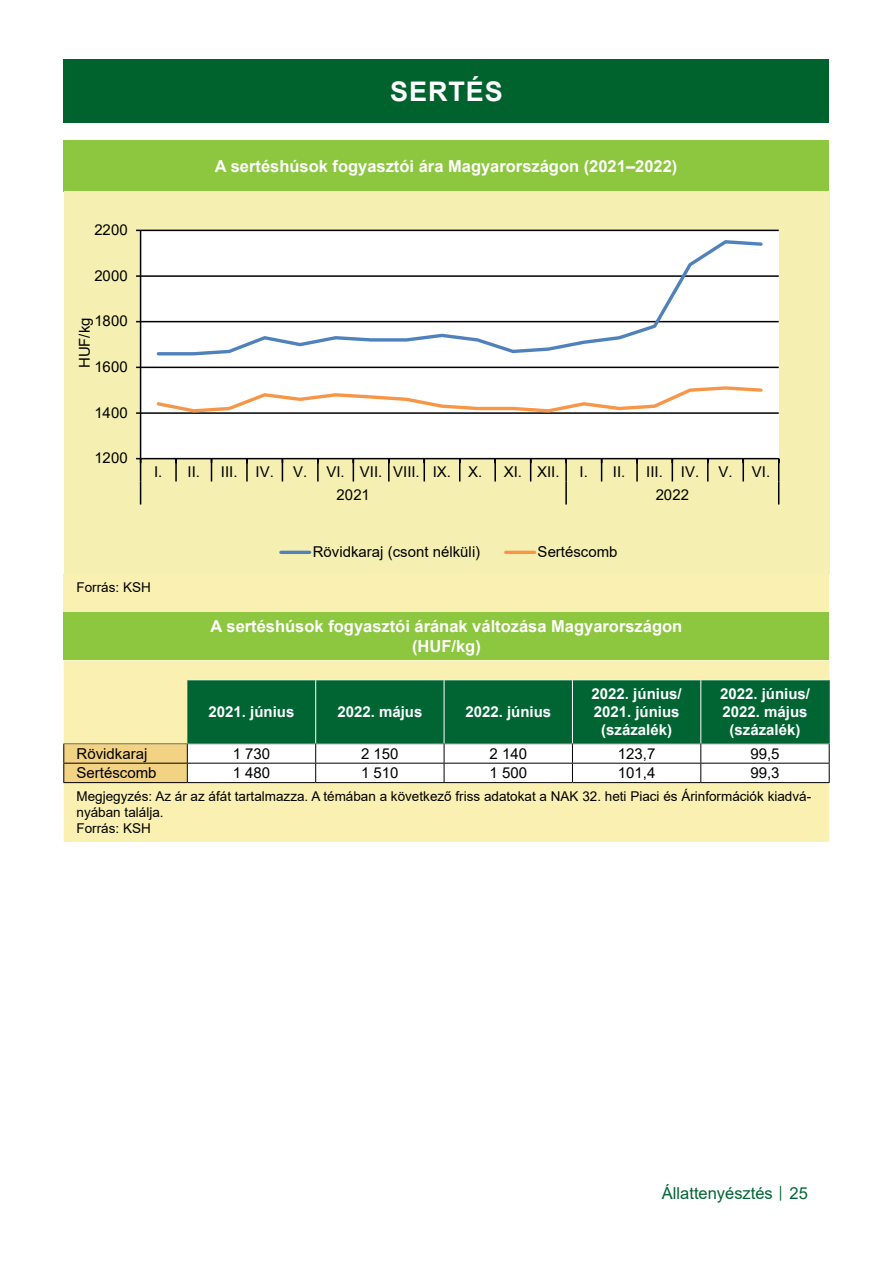
<style>
.page{position:relative;width:893px;height:1263px;background:#fff}
.page>*{position:absolute;margin:0;border:0;box-sizing:border-box;transform-origin:0 0}
.Cím_01_tartalomjegyz{font:700 27px "Arial";letter-spacing:.035em;color:#fff}
.Tablazat_cime{font:700 16.5px/19.8px "Arial";color:#fff;text-align:center}
.t1{font:16.5px "Arial";color:#006533}
.Tablazat_bal_kategor{font:15px "Arial";color:#000}
.Tablazat_fejlece_koz{font:700 15px/18px "Arial";color:#fff;text-align:center}
.Tablazat_kozep_ertek{font:15px "Arial";color:#000}
.Tablazat_forrasa{font:13.5px/16.2px "Arial";color:#000}
.s1{font-size:12px}
</style>
<div class="page">
<div style="left:64px;top:60px;width:765px;height:63px;background:#00632e"></div>
<div style="left:64px;top:611px;width:765px;height:49px;background:#8dc63f"></div>
<div style="left:64px;top:660px;width:765px;height:182px;background:#faf0b1"></div>
<hr style="left:187px;top:679px;width:129px;height:1px;background:#fff">
<hr style="left:316px;top:679px;width:128px;height:1px;background:#fff">
<hr style="left:444px;top:679px;width:128px;height:1px;background:#fff">
<hr style="left:572px;top:679px;width:129px;height:1px;background:#fff">
<hr style="left:701px;top:679px;width:129px;height:1px;background:#fff">
<svg style="left:63px;top:680px;width:767px;height:102px"></svg>
<hr style="left:63px;top:782px;width:124px;height:1px;background:#000">
<hr style="left:187px;top:782px;width:129px;height:1px;background:#000">
<hr style="left:316px;top:782px;width:128px;height:1px;background:#000">
<hr style="left:444px;top:782px;width:128px;height:1px;background:#000">
<hr style="left:572px;top:782px;width:129px;height:1px;background:#000">
<hr style="left:701px;top:782px;width:129px;height:1px;background:#000">
<div style="left:63px;top:140px;width:766px;height:51px;background:#8dc63f"></div>
<div style="left:64px;top:574px;width:765px;height:37px;background:#faf0b1"></div>
<div style="left:64px;top:191px;width:765px;height:383px;background:#f5f0b1"></div>
<div style="left:141px;top:230px;width:638px;height:229px;background:#fff"></div>
<hr style="left:141px;top:412px;width:638px;height:2px;background:#000">
<hr style="left:141px;top:367px;width:638px;height:1px;background:#000">
<hr style="left:141px;top:321px;width:638px;height:1px;background:#000">
<hr style="left:141px;top:275px;width:638px;height:2px;background:#000">
<hr style="left:141px;top:230px;width:638px;height:1px;background:#000">
<hr style="left:140px;top:230px;width:1px;height:229px;background:#000">
<hr style="left:141px;top:458px;width:638px;height:1px;background:#000">
<hr style="left:175px;top:459px;width:2px;height:22px;background:#000">
<svg style="left:211px;top:459px;width:1px;height:22px"></svg>
<hr style="left:246px;top:459px;width:2px;height:22px;background:#000">
<svg style="left:282px;top:459px;width:1px;height:22px"></svg>
<hr style="left:317px;top:459px;width:2px;height:22px;background:#000">
<svg style="left:353px;top:459px;width:1px;height:22px"></svg>
<hr style="left:388px;top:459px;width:2px;height:22px;background:#000">
<svg style="left:424px;top:459px;width:1px;height:22px"></svg>
<svg style="left:459px;top:459px;width:1px;height:22px"></svg>
<hr style="left:494px;top:459px;width:2px;height:22px;background:#000">
<svg style="left:530px;top:459px;width:1px;height:22px"></svg>
<hr style="left:565px;top:459px;width:2px;height:22px;background:#000">
<svg style="left:601px;top:459px;width:1px;height:22px"></svg>
<hr style="left:636px;top:459px;width:2px;height:22px;background:#000">
<svg style="left:672px;top:459px;width:1px;height:22px"></svg>
<hr style="left:707px;top:459px;width:2px;height:22px;background:#000">
<hr style="left:742px;top:459px;width:2px;height:22px;background:#000">
<svg style="left:136px;top:458px;width:5px;height:46px"></svg>
<hr style="left:565px;top:481px;width:2px;height:23px;background:#000">
<svg style="left:778px;top:459px;width:1px;height:45px"></svg>
<svg style="left:155px;top:240px;width:610px;height:116px"></svg>
<svg style="left:154px;top:386px;width:611px;height:28px"></svg>
<hr style="left:281px;top:551px;width:29px;height:3px;background:#4f81bd">
<hr style="left:506px;top:551px;width:29px;height:3px;background:#f79646">
<p class="Cím_01_tartalomjegyz" style="left:390px;top:73px;width:114px">SERTÉS</p>
<p class="Tablazat_bal_kategor" style="left:94px;top:219px;width:35px">2200</p>
<p class="Tablazat_bal_kategor" style="left:94px;top:265px;width:35px">2000</p>
<p class="Tablazat_bal_kategor" style="left:94px;top:311px;width:35px">1800</p>
<p class="Tablazat_bal_kategor" style="left:74px;top:368px;width:52px;rotate:-90deg">HUF/kg</p>
<p class="Tablazat_bal_kategor" style="left:94px;top:356px;width:35px">1600</p>
<p class="Tablazat_bal_kategor" style="left:94px;top:402px;width:35px">1400</p>
<p class="Tablazat_bal_kategor" style="left:94px;top:448px;width:35px">1200</p>
<p class="Tablazat_cime" style="left:215px;top:156px;width:464px">A sertéshúsok fogyasztói ára Magyarországon (2021–2022)</p>
<p class="Tablazat_bal_kategor" style="left:154px;top:462px;width:47px">I. II.</p>
<p class="Tablazat_bal_kategor" style="left:221px;top:462px;width:54px">III. IV.</p>
<p class="Tablazat_bal_kategor" style="left:293px;top:462px;width:191px">V. VI. VII. VIII. IX. X.</p>
<p class="Tablazat_bal_kategor" style="left:504px;top:462px;width:57px">XI. XII.</p>
<p class="Tablazat_bal_kategor" style="left:580px;top:462px;width:47px">I. II.</p>
<p class="Tablazat_bal_kategor" style="left:646px;top:462px;width:54px">III. IV.</p>
<p class="Tablazat_bal_kategor" style="left:718px;top:462px;width:53px">V. VI.</p>
<p class="Tablazat_bal_kategor" style="left:337px;top:484px;width:35px">2021</p>
<p class="Tablazat_bal_kategor" style="left:656px;top:484px;width:35px">2022</p>
<p class="Tablazat_bal_kategor" style="left:313px;top:541px;width:169px">Rövidkaraj (csont nélküli)</p>
<p class="Tablazat_bal_kategor" style="left:538px;top:541px;width:81px">Sertéscomb</p>
<p class="Tablazat_forrasa" style="left:77px;top:579px;width:76px">Forrás: KSH</p>
<p class="Tablazat_cime" style="left:211px;top:616px;width:473px">A sertéshúsok fogyasztói árának változása Magyarországon (HUF/kg)</p>
<p class="Tablazat_fejlece_koz" style="left:209px;top:703px;width:87px">2021. június</p>
<p class="Tablazat_fejlece_koz" style="left:337px;top:703px;width:87px">2022. május</p>
<p class="Tablazat_fejlece_koz" style="left:465px;top:703px;width:87px">2022. június</p>
<p class="Tablazat_fejlece_koz" style="left:592px;top:685px;width:92px">2022. június/<br>2021. június (százalék)</p>
<p class="Tablazat_fejlece_koz" style="left:720px;top:685px;width:92px">2022. június/<br>2022. május (százalék)</p>
<p class="Tablazat_bal_kategor" style="left:77px;top:743px;width:72px">Rövidkaraj</p>
<p class="Tablazat_kozep_ertek" style="left:233px;top:743px;width:39px">1 730</p>
<p class="Tablazat_kozep_ertek" style="left:361px;top:743px;width:39px">2 150</p>
<p class="Tablazat_kozep_ertek" style="left:489px;top:743px;width:39px">2 140</p>
<p class="Tablazat_kozep_ertek" style="left:618px;top:743px;width:39px">123,7</p>
<p class="Tablazat_kozep_ertek" style="left:750px;top:743px;width:31px">99,5</p>
<p class="Tablazat_bal_kategor" style="left:77px;top:763px;width:82px">Sertéscomb</p>
<p class="Tablazat_kozep_ertek" style="left:233px;top:763px;width:39px">1 480</p>
<p class="Tablazat_kozep_ertek" style="left:361px;top:763px;width:39px">1 510</p>
<p class="Tablazat_kozep_ertek" style="left:489px;top:763px;width:39px">1 500</p>
<p class="Tablazat_kozep_ertek" style="left:618px;top:763px;width:39px">101,4</p>
<p class="Tablazat_kozep_ertek" style="left:750px;top:763px;width:31px">99,3</p>
<p class="Tablazat_forrasa" style="left:77px;top:788px;width:736px">Megjegyzés: Az ár az áfát tartalmazza. A témában a következő friss adatokat a NAK 32. heti Piaci és Árinformációk kiadvá&shy;nyában találja.<br>Forrás: KSH</p>
<p class="t1" style="left:662px;top:1182px;width:147px">Állattenyésztés <span class="s1">│</span> 25</p>
</div>
